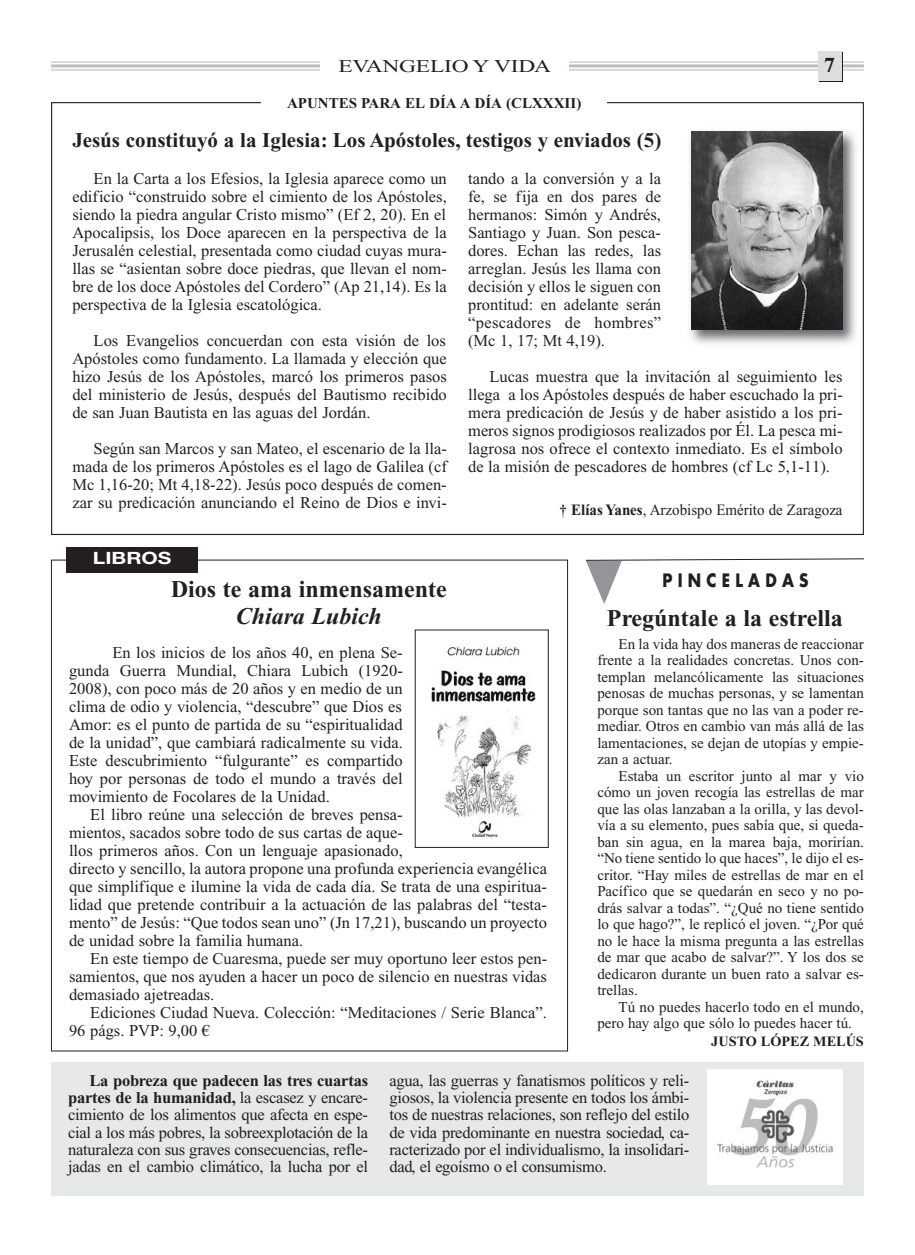
<style>
.page{position:relative;width:915px;height:1255px;background:#fff}
.page>*{position:absolute;margin:0;border:0;box-sizing:border-box;transform-origin:0 0}
.t1{font:700 24px/27px "Times New Roman";color:#231f20;text-align:center}
.t2{font:700 21px "Times New Roman";color:#231f20}
.t3{font:700 21px "Times";color:#231f20}
.t4{font:18px "Times New Roman";letter-spacing:-.01em;color:#231f20;scale:1.3 1}
.t5{font:700 18px "Futura";letter-spacing:.345em;color:#231f20;scale:.85 1}
.t6{font:700 16.95px "Helvetica Neue";color:#fff;scale:1.24 1}
.t7{font:16.5px/18px "Times New Roman";color:#231f20;text-align:justify}
.t8{font:15.75px "Times New Roman";color:#231f20;scale:.95 1}
.t9{font:15px "Times New Roman";color:#231f20}
.t10{font:700 15px "Times New Roman";color:#231f20}
.t11{font:700 14.25px "Times New Roman";color:#231f20}
.s1{font-style:italic}
.s2{font-weight:700}
</style>
<div class="page">
<div style="left:51px;top:1062px;width:812px;height:133px;background:#e7e8e9"></div>
<hr style="left:51px;top:61px;width:812px;height:2px;background:#bdbec1">
<hr style="left:51px;top:64px;width:812px;height:3px;background:#bdbec1">
<hr style="left:51px;top:69px;width:812px;height:1px;background:#bdbec1">
<svg style="left:819px;top:52px;width:23px;height:30px"></svg>
<div style="left:320px;top:55px;width:248px;height:20px;background:#fff"></div>
<div style="left:817px;top:51px;width:24px;height:30px;background:#dcdddf"></div>
<img style="left:690px;top:131px;width:166px;height:213px">
<img style="left:690px;top:131px;width:152px;height:198px">
<div style="left:67px;top:547px;width:131px;height:25px;background:#231f20"></div>
<img style="left:431px;top:645px;width:105px;height:193px">
<svg style="left:585px;top:558px;width:279px;height:46px"></svg>
<img style="left:707px;top:1069px;width:135px;height:115px">
<p class="t4" style="left:338px;top:59px;width:165px">EVANGELIO Y VIDA</p>
<p class="t3" style="left:824px;top:57px;width:12px">7</p>
<p class="t10" style="left:287px;top:98px;width:296px">APUNTES PARA EL DÍA A DÍA (CLXXXII)</p>
<p class="t2" style="left:72px;top:133px;width:590px">Jesús constituyó a la Iglesia: Los Apóstoles, testigos y enviados (5)</p>
<p class="t7" style="left:72px;top:171px;width:376px;text-indent:21px">En la Carta a los Efesios, la Iglesia aparece como un edificio “construido sobre el cimiento de los Apóstoles, siendo la piedra angular Cristo mismo” (Ef 2, 20). En el Apocalipsis, los Doce aparecen en la perspectiva de la Jerusalén celestial, presentada como ciudad cuyas mura&shy;llas se “asientan sobre doce piedras, que llevan el nom&shy;bre de los doce Apóstoles del Cordero” (Ap 21,14). Es la perspectiva de la Iglesia escatológica.</p>
<p class="t7" style="left:72px;top:333px;width:376px;text-indent:21px">Los Evangelios concuerdan con esta visión de los Apóstoles como fundamento. La llamada y elección que hizo Jesús de los Apóstoles, marcó los primeros pasos del ministerio de Jesús, después del Bautismo recibido de san Juan Bautista en las aguas del Jordán.</p>
<p class="t7" style="left:72px;top:441px;width:376px;text-indent:21px">Según san Marcos y san Mateo, el escenario de la lla&shy;mada de los primeros Apóstoles es el lago de Galilea (cf Mc 1,16-20; Mt 4,18-22). Jesús poco después de comen&shy;zar su predicación anunciando el Reino de Dios e invi-</p>
<p class="t6" style="left:93px;top:552px;width:65px">LIBROS</p>
<p class="t1" style="left:171px;top:578px;width:277px">Dios te ama inmensamente<br><span class="s1">Chiara Lubich</span></p>
<p class="t7" style="left:468px;top:171px;width:194px">tando a la conversión y a la fe, se fija en dos pares de hermanos: Simón y Andrés, Santiago y Juan. Son pesca&shy;dores. Echan las redes, las arreglan. Jesús les llama con decisión y ellos le siguen con prontitud: en adelante serán “pescadores de hombres” (Mc 1, 17; Mt 4,19).</p>
<p class="t7" style="left:468px;top:369px;width:376px;text-indent:21px">Lucas muestra que la invitación al seguimiento les llega a los Apóstoles después de haber escuchado la pri&shy;mera predicación de Jesús y de haber asistido a los pri&shy;meros signos prodigiosos realizados por Él. La pesca mi&shy;lagrosa nos ofrece el contexto inmediato. Es el símbolo de la misión de pescadores de hombres (cf Lc 5,1-11).</p>
<p class="t8" style="left:559px;top:503px;width:299px"><span class="s2">† Elías Yanes</span>, Arzobispo Emérito de Zaragoza</p>
<p class="t5" style="left:662px;top:571px;width:173px">PINCELADAS</p>
<p class="t1" style="left:606px;top:606px;width:237px">Pregúntale a la estrella</p>
<p class="t7" style="left:112px;top:645px;width:292px">En los inicios de los años 40, en plena Se-</p>
<p class="t7" style="left:69px;top:663px;width:335px">gunda Guerra Mundial, Chiara Lubich (1920-</p>
<p class="t7" style="left:69px;top:681px;width:335px">2008), con poco más de 20 años y en medio de un</p>
<p class="t7" style="left:69px;top:699px;width:334px">clima de odio y violencia, “descubre” que Dios es</p>
<p class="t7" style="left:69px;top:717px;width:335px">Amor: es el punto de partida de su “espiritualidad</p>
<p class="t7" style="left:69px;top:735px;width:335px">de la unidad”, que cambiará radicalmente su vida.</p>
<p class="t7" style="left:69px;top:753px;width:335px">Este descubrimiento “fulgurante” es compartido</p>
<p class="t7" style="left:69px;top:771px;width:335px">hoy por personas de todo el mundo a través del</p>
<p class="t7" style="left:69px;top:789px;width:262px">movimiento de Focolares de la Unidad.</p>
<p class="t7" style="left:90px;top:807px;width:314px">El libro reúne una selección de breves pensa-</p>
<p class="t7" style="left:69px;top:825px;width:335px">mientos, sacados sobre todo de sus cartas de aque-</p>
<p class="t7" style="left:69px;top:843px;width:335px">llos primeros años. Con un lenguaje apasionado,</p>
<p class="t7" style="left:69px;top:861px;width:479px">directo y sencillo, la autora propone una profunda experiencia evangélica</p>
<p class="t7" style="left:69px;top:879px;width:479px">que simplifique e ilumine la vida de cada día. Se trata de una espiritua-</p>
<p class="t7" style="left:69px;top:897px;width:479px">lidad que pretende contribuir a la actuación de las palabras del “testa-</p>
<p class="t7" style="left:69px;top:915px;width:479px">mento” de Jesús: “Que todos sean uno” (Jn 17,21), buscando un proyecto</p>
<p class="t7" style="left:69px;top:933px;width:236px">de unidad sobre la familia humana.</p>
<p class="t7" style="left:90px;top:951px;width:458px">En este tiempo de Cuaresma, puede ser muy oportuno leer estos pen-</p>
<p class="t7" style="left:69px;top:969px;width:479px">samientos, que nos ayuden a hacer un poco de silencio en nuestras vidas</p>
<p class="t7" style="left:69px;top:987px;width:147px">demasiado ajetreadas.</p>
<p class="t7" style="left:90px;top:1005px;width:458px">Ediciones Ciudad Nueva. Colección: “Meditaciones / Serie Blanca”.</p>
<p class="t7" style="left:69px;top:1023px;width:142px">96 págs. PVP: 9,00 €</p>
<p class="t9" style="left:618px;top:638px;width:247px">En la vida hay dos maneras de reaccionar</p>
<p class="t9" style="left:597px;top:654px;width:268px">frente a la realidades concretas. Unos con-</p>
<p class="t9" style="left:597px;top:671px;width:268px">templan melancólicamente las situaciones</p>
<p class="t9" style="left:597px;top:687px;width:268px">penosas de muchas personas, y se lamentan</p>
<p class="t9" style="left:597px;top:704px;width:268px">porque son tantas que no las van a poder re-</p>
<p class="t9" style="left:597px;top:720px;width:268px">mediar. Otros en cambio van más allá de las</p>
<p class="t9" style="left:597px;top:737px;width:268px">lamentaciones, se dejan de utopías y empie-</p>
<p class="t9" style="left:597px;top:753px;width:77px">zan a actuar.</p>
<p class="t9" style="left:618px;top:770px;width:247px">Estaba un escritor junto al mar y vio</p>
<p class="t9" style="left:597px;top:786px;width:268px">cómo un joven recogía las estrellas de mar</p>
<p class="t9" style="left:597px;top:803px;width:268px">que las olas lanzaban a la orilla, y las devol-</p>
<p class="t9" style="left:597px;top:819px;width:268px">vía a su elemento, pues sabía que, si queda-</p>
<p class="t9" style="left:597px;top:836px;width:268px">ban sin agua, en la marea baja, morirían.</p>
<p class="t9" style="left:597px;top:852px;width:268px">“No tiene sentido lo que haces”, le dijo el es-</p>
<p class="t9" style="left:597px;top:869px;width:268px">critor. “Hay miles de estrellas de mar en el</p>
<p class="t9" style="left:597px;top:885px;width:268px">Pacífico que se quedarán en seco y no po-</p>
<p class="t9" style="left:597px;top:902px;width:268px">drás salvar a todas”. “¿Qué no tiene sentido</p>
<p class="t9" style="left:597px;top:918px;width:268px">lo que hago?”, le replicó el joven. “¿Por qué</p>
<p class="t9" style="left:597px;top:935px;width:268px">no le hace la misma pregunta a las estrellas</p>
<p class="t9" style="left:597px;top:951px;width:268px">de mar que acabo de salvar?”. Y los dos se</p>
<p class="t9" style="left:597px;top:968px;width:268px">dedicaron durante un buen rato a salvar es-</p>
<p class="t9" style="left:597px;top:984px;width:42px">trellas.</p>
<p class="t9" style="left:618px;top:1001px;width:247px">Tú no puedes hacerlo todo en el mundo,</p>
<p class="t9" style="left:597px;top:1017px;width:256px">pero hay algo que sólo lo puedes hacer tú.</p>
<p class="t11" style="left:711px;top:1036px;width:154px">JUSTO LÓPEZ MELÚS</p>
<p class="t7" style="left:68px;top:1073px;width:301px;line-height:17.2px;text-indent:21px"><span class="s2">La pobreza que padecen las tres cuartas partes de la humanidad,</span> la escasez y encare&shy;cimiento de los alimentos que afecta en espe&shy;cial a los más pobres, la sobreexplotación de la naturaleza con sus graves consecuencias, refle&shy;jadas en el cambio climático, la lucha por el</p>
<p class="t7" style="left:389px;top:1073px;width:301px;line-height:17.2px">agua, las guerras y fanatismos políticos y reli&shy;giosos, la violencia presente en todos los ámbi&shy;tos de nuestras relaciones, son reflejo del estilo de vida predominante en nuestra sociedad, ca&shy;racterizado por el individualismo, la insolidari&shy;dad, el egoísmo o el consumismo.</p>
</div>
